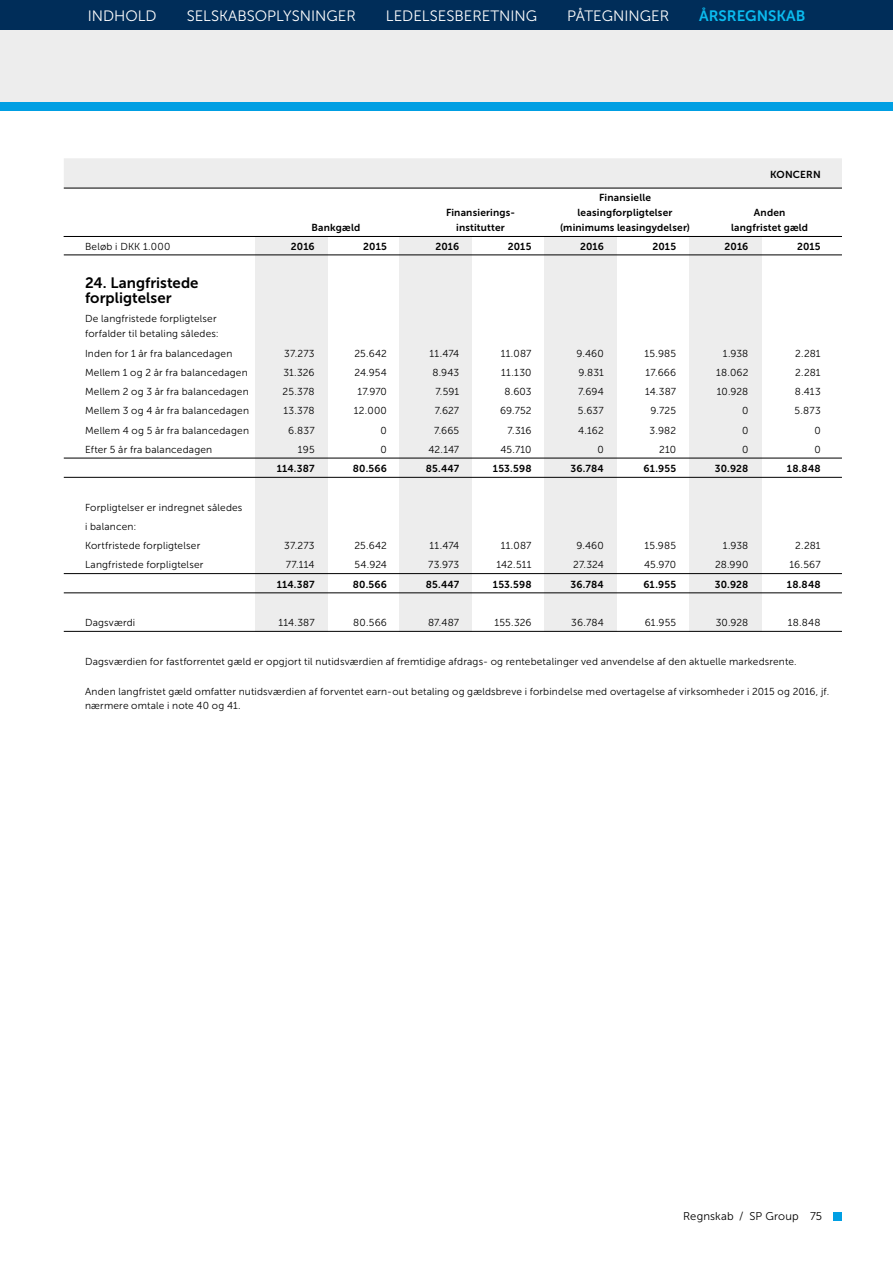
<style>
.page{position:relative;width:893px;height:1263px;background:#fff}
.page>*{position:absolute;margin:0;border:0;box-sizing:border-box;transform-origin:0 0}
.t1{font:15px "Museo Sans 300";color:#fff}
.t2{font:15px/15px "Museo Sans 700";letter-spacing:.005em;color:#000}
.t3{font:15px "Museo Sans 700";color:#0bbbef}
.t4{font:11.25px "Museo Sans 300";letter-spacing:.01em;color:#000}
.t5{font:10.2px/15px "Museo Sans 300";letter-spacing:.02em;color:#000}
.t6{font:10.2px "Museo Sans 700";letter-spacing:.015em;color:#000}
</style>
<div class="page">
<div style="left:0;top:0;width:893px;height:111px;background:#ededed"></div>
<div style="left:689px;top:237px;width:72px;height:394px;background:#ededed"></div>
<div style="left:544px;top:237px;width:73px;height:394px;background:#ededed"></div>
<div style="left:400px;top:237px;width:72px;height:394px;background:#ededed"></div>
<div style="left:255px;top:237px;width:72px;height:394px;background:#ededed"></div>
<div style="left:64px;top:158px;width:778px;height:30px;background:#ededed"></div>
<hr style="left:64px;top:188px;width:778px;height:1px;background:#000">
<hr style="left:64px;top:236px;width:778px;height:1px;background:#000">
<hr style="left:64px;top:255px;width:778px;height:1px;background:#000">
<hr style="left:64px;top:458px;width:778px;height:1px;background:#000">
<hr style="left:64px;top:477px;width:778px;height:1px;background:#000">
<hr style="left:64px;top:573px;width:778px;height:1px;background:#000">
<hr style="left:64px;top:593px;width:778px;height:1px;background:#000">
<hr style="left:64px;top:631px;width:778px;height:1px;background:#000">
<div style="left:833px;top:1212px;width:9px;height:8px;background:#009fe3"></div>
<div style="left:0;top:102px;width:893px;height:9px;background:#009fe3"></div>
<div style="left:0;top:0;width:893px;height:30px;background:#002d59"></div>
<h1 class="t1" style="left:88px;top:7px;width:70px">INDHOLD</h1>
<h1 class="t1" style="left:187px;top:7px;width:171px">SELSKABSOPLYSNINGER</h1>
<h1 class="t1" style="left:386px;top:7px;width:153px">LEDELSESBERETNING</h1>
<h1 class="t1" style="left:567px;top:7px;width:103px">PÅTEGNINGER</h1>
<h1 class="t3" style="left:699px;top:7px;width:108px">ÅRSREGNSKAB</h1>
<p class="t6" style="left:599px;top:192px;width:53px">Finansielle</p>
<p class="t6" style="left:770px;top:168px;width:52px">KONCERN</p>
<p class="t6" style="left:446px;top:207px;width:70px">Finansierings-</p>
<p class="t6" style="left:578px;top:207px;width:96px">leasingforpligtelser</p>
<p class="t6" style="left:754px;top:207px;width:33px">Anden</p>
<p class="t6" style="left:312px;top:222px;width:50px">Bankgæld</p>
<p class="t6" style="left:456px;top:222px;width:50px">institutter</p>
<p class="t6" style="left:560px;top:222px;width:131px">(minimums leasingydelser)</p>
<p class="t6" style="left:731px;top:222px;width:78px">langfristet gæld</p>
<p class="t5" style="left:85px;top:239px;width:87px">Beløb i DKK 1.000</p>
<p class="t6" style="left:291px;top:240px;width:25px">2016</p>
<p class="t6" style="left:363px;top:240px;width:25px">2015</p>
<p class="t6" style="left:435px;top:240px;width:25px">2016</p>
<p class="t6" style="left:508px;top:240px;width:25px">2015</p>
<p class="t6" style="left:580px;top:240px;width:25px">2016</p>
<p class="t6" style="left:652px;top:240px;width:25px">2015</p>
<p class="t6" style="left:725px;top:240px;width:25px">2016</p>
<p class="t6" style="left:797px;top:240px;width:25px">2015</p>
<h1 class="t2" style="left:85px;top:275px;width:115px">24. Langfristede forpligtelser</h1>
<p class="t5" style="left:85px;top:311px;width:135px">De langfristede forpligtelser forfalder til betaling således:</p>
<p class="t5" style="left:85px;top:346px;width:149px">Inden for 1 år fra balancedagen</p>
<p class="t5" style="left:284px;top:346px;width:32px">37.273</p>
<p class="t5" style="left:354px;top:346px;width:34px">25.642</p>
<p class="t5" style="left:430px;top:346px;width:31px">11.474</p>
<p class="t5" style="left:501px;top:346px;width:32px">11.087</p>
<p class="t5" style="left:576px;top:346px;width:29px">9.460</p>
<p class="t5" style="left:645px;top:346px;width:33px">15.985</p>
<p class="t5" style="left:723px;top:346px;width:27px">1.938</p>
<p class="t5" style="left:795px;top:346px;width:27px">2.281</p>
<p class="t5" style="left:85px;top:365px;width:164px">Mellem 1 og 2 år fra balancedagen</p>
<p class="t5" style="left:283px;top:365px;width:33px">31.326</p>
<p class="t5" style="left:355px;top:365px;width:34px">24.954</p>
<p class="t5" style="left:432px;top:365px;width:28px">8.943</p>
<p class="t5" style="left:501px;top:365px;width:32px">11.130</p>
<p class="t5" style="left:578px;top:365px;width:27px">9.831</p>
<p class="t5" style="left:646px;top:365px;width:32px">17.666</p>
<p class="t5" style="left:716px;top:365px;width:34px">18.062</p>
<p class="t5" style="left:795px;top:365px;width:27px">2.281</p>
<p class="t5" style="left:85px;top:384px;width:165px">Mellem 2 og 3 år fra balancedagen</p>
<p class="t5" style="left:283px;top:384px;width:34px">25.378</p>
<p class="t5" style="left:357px;top:384px;width:31px">17.970</p>
<p class="t5" style="left:435px;top:384px;width:25px">7.591</p>
<p class="t5" style="left:504px;top:384px;width:29px">8.603</p>
<p class="t5" style="left:578px;top:384px;width:27px">7.694</p>
<p class="t5" style="left:645px;top:384px;width:33px">14.387</p>
<p class="t5" style="left:717px;top:384px;width:33px">10.928</p>
<p class="t5" style="left:795px;top:384px;width:27px">8.413</p>
<p class="t5" style="left:85px;top:403px;width:166px">Mellem 3 og 4 år fra balancedagen</p>
<p class="t5" style="left:283px;top:403px;width:33px">13.378</p>
<p class="t5" style="left:354px;top:403px;width:35px">12.000</p>
<p class="t5" style="left:435px;top:403px;width:26px">7.627</p>
<p class="t5" style="left:500px;top:403px;width:33px">69.752</p>
<p class="t5" style="left:578px;top:403px;width:27px">5.637</p>
<p class="t5" style="left:650px;top:403px;width:27px">9.725</p>
<p class="t5" style="left:742px;top:403px;width:8px">0</p>
<p class="t5" style="left:795px;top:403px;width:28px">5.873</p>
<p class="t5" style="left:85px;top:423px;width:165px">Mellem 4 og 5 år fra balancedagen</p>
<p class="t5" style="left:288px;top:423px;width:28px">6.837</p>
<p class="t5" style="left:381px;top:423px;width:8px">0</p>
<p class="t5" style="left:434px;top:423px;width:27px">7.665</p>
<p class="t5" style="left:508px;top:423px;width:25px">7.316</p>
<p class="t5" style="left:578px;top:423px;width:27px">4.162</p>
<p class="t5" style="left:650px;top:423px;width:28px">3.982</p>
<p class="t5" style="left:742px;top:423px;width:8px">0</p>
<p class="t5" style="left:814px;top:423px;width:8px">0</p>
<p class="t5" style="left:85px;top:442px;width:129px">Efter 5 år fra balancedagen</p>
<p class="t5" style="left:298px;top:442px;width:18px">195</p>
<p class="t5" style="left:381px;top:442px;width:8px">0</p>
<p class="t5" style="left:428px;top:442px;width:32px">42.147</p>
<p class="t5" style="left:500px;top:442px;width:33px">45.710</p>
<p class="t5" style="left:597px;top:442px;width:8px">0</p>
<p class="t5" style="left:659px;top:442px;width:18px">210</p>
<p class="t5" style="left:742px;top:442px;width:8px">0</p>
<p class="t5" style="left:814px;top:442px;width:8px">0</p>
<p class="t6" style="left:277px;top:463px;width:39px">114.387</p>
<p class="t6" style="left:353px;top:463px;width:36px">80.566</p>
<p class="t6" style="left:426px;top:463px;width:35px">85.447</p>
<p class="t6" style="left:493px;top:463px;width:40px">153.598</p>
<p class="t6" style="left:570px;top:463px;width:35px">36.784</p>
<p class="t6" style="left:643px;top:463px;width:34px">61.955</p>
<p class="t6" style="left:715px;top:463px;width:35px">30.928</p>
<p class="t6" style="left:787px;top:463px;width:35px">18.848</p>
<p class="t5" style="left:85px;top:497px;width:159px;line-height:19.2px">Forpligtelser er indregnet således i balancen:<br>Kortfristede forpligtelser</p>
<p class="t5" style="left:284px;top:538px;width:32px">37.273</p>
<p class="t5" style="left:354px;top:538px;width:34px">25.642</p>
<p class="t5" style="left:430px;top:538px;width:31px">11.474</p>
<p class="t5" style="left:501px;top:538px;width:32px">11.087</p>
<p class="t5" style="left:576px;top:538px;width:29px">9.460</p>
<p class="t5" style="left:644px;top:538px;width:33px">15.985</p>
<p class="t5" style="left:723px;top:538px;width:27px">1.938</p>
<p class="t5" style="left:795px;top:538px;width:27px">2.281</p>
<p class="t5" style="left:85px;top:557px;width:120px">Langfristede forpligtelser</p>
<p class="t5" style="left:286px;top:557px;width:30px">77.114</p>
<p class="t5" style="left:355px;top:557px;width:34px">54.924</p>
<p class="t5" style="left:428px;top:557px;width:33px">73.973</p>
<p class="t5" style="left:496px;top:557px;width:37px">142.511</p>
<p class="t5" style="left:573px;top:557px;width:32px">27.324</p>
<p class="t5" style="left:644px;top:557px;width:34px">45.970</p>
<p class="t5" style="left:715px;top:557px;width:35px">28.990</p>
<p class="t5" style="left:790px;top:557px;width:33px">16.567</p>
<p class="t6" style="left:277px;top:578px;width:39px">114.387</p>
<p class="t6" style="left:353px;top:578px;width:36px">80.566</p>
<p class="t6" style="left:426px;top:578px;width:35px">85.447</p>
<p class="t6" style="left:493px;top:578px;width:40px">153.598</p>
<p class="t6" style="left:570px;top:578px;width:35px">36.784</p>
<p class="t6" style="left:643px;top:578px;width:34px">61.955</p>
<p class="t6" style="left:715px;top:578px;width:35px">30.928</p>
<p class="t6" style="left:787px;top:578px;width:35px">18.848</p>
<p class="t5" style="left:85px;top:615px;width:52px">Dagsværdi</p>
<p class="t5" style="left:278px;top:615px;width:38px">114.387</p>
<p class="t5" style="left:353px;top:615px;width:35px">80.566</p>
<p class="t5" style="left:428px;top:615px;width:33px">87.487</p>
<p class="t5" style="left:494px;top:615px;width:39px">155.326</p>
<p class="t5" style="left:571px;top:615px;width:34px">36.784</p>
<p class="t5" style="left:645px;top:615px;width:33px">61.955</p>
<p class="t5" style="left:716px;top:615px;width:34px">30.928</p>
<p class="t5" style="left:788px;top:615px;width:34px">18.848</p>
<p class="t5" style="left:85px;top:653px;width:713px">Dagsværdien for fastforrentet gæld er opgjort til nutidsværdien af fremtidige afdrags- og rentebetalinger ved anvendelse af den aktuelle markedsrente.</p>
<p class="t5" style="left:85px;top:683px;width:746px">Anden langfristet gæld omfatter nutidsværdien af forventet earn-out betaling og gældsbreve i forbindelse med overtagelse af virksomheder i 2015 og 2016, jf. nærmere omtale i note 40 og 41.</p>
<p class="t4" style="left:683px;top:1210px;width:141px">Regnskab / SP Group 75</p>
</div>
